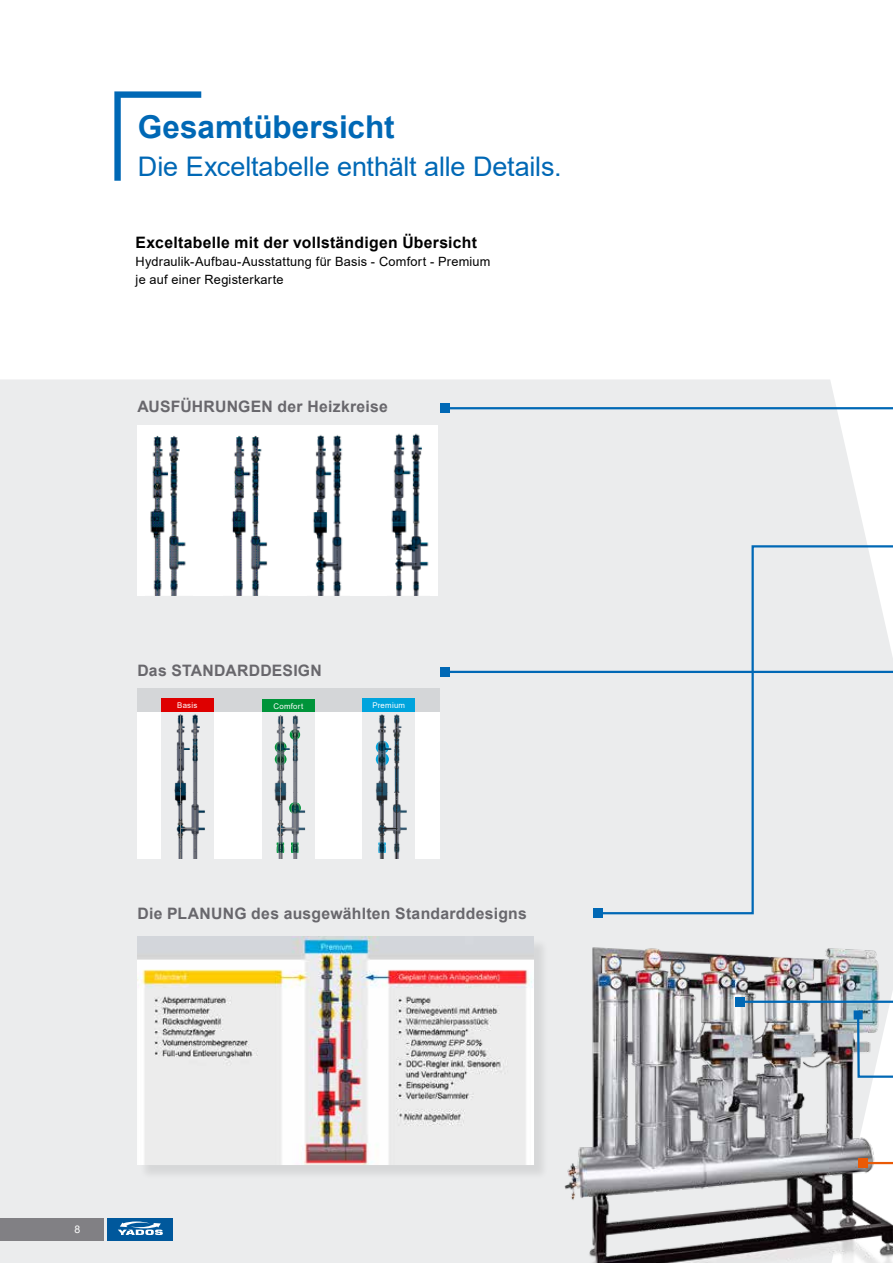
<style>
.page{position:relative;width:893px;height:1263px;background:#fff}
.page>*{position:absolute;margin:0;border:0;box-sizing:border-box;transform-origin:0 0}
.t1{font:700 31.5px "Arial";color:#0068b5}
.t2{font:27px "Arial";letter-spacing:-.01em;color:#0068b5}
.t3{font:700 15.75px "Arial";letter-spacing:.015em;color:#68676c}
.t4{font:700 15.75px "Arial";letter-spacing:.015em;color:#000}
.t5{font:12.75px/18px "Arial";letter-spacing:.02em;color:#000}
.t6{font:10.5px "Arial";color:#fff}
.t7{font:7.8px "Arial";letter-spacing:.03em;color:#fff}
</style>
<div class="page">
<div style="left:0;top:379px;width:893px;height:884px;background:#ebeced"></div>
<img style="left:537px;top:1077px;width:356px;height:186px">
<svg style="left:114px;top:91px;width:87px;height:90px"></svg>
<hr style="left:445px;top:407px;width:448px;height:2px;background:#0068b5">
<div style="left:440px;top:404px;width:9px;height:9px;background:#0068b5"></div>
<svg style="left:442px;top:670px;width:451px;height:407px"></svg>
<div style="left:440px;top:667px;width:9px;height:9px;background:#0068b5"></div>
<hr style="left:740px;top:1001px;width:153px;height:2px;background:#0068b5">
<div style="left:735px;top:997px;width:9px;height:9px;background:#0068b5"></div>
<svg style="left:856px;top:1013px;width:37px;height:66px"></svg>
<div style="left:854px;top:1010px;width:9px;height:9px;background:#0068b5"></div>
<svg style="left:860px;top:1145px;width:33px;height:20px"></svg>
<div style="left:858px;top:1158px;width:9px;height:9px;background:#ea5a06"></div>
<div style="left:137px;top:426px;width:301px;height:170px;background:#fff"></div>
<div style="left:137px;top:688px;width:303px;height:171px;background:#fff"></div>
<div style="left:137px;top:688px;width:303px;height:24px;background:#d4d6d8"></div>
<div style="left:262px;top:700px;width:52px;height:159px;background:#ebeced"></div>
<div style="left:262px;top:700px;width:52px;height:12px;background:#00943a"></div>
<img style="left:274px;top:715px;width:32px;height:118px">
<svg style="left:266px;top:867px;width:43px;height:1px"></svg>
<svg style="left:276px;top:716px;width:23px;height:143px"></svg>
<div style="left:363px;top:699px;width:52px;height:13px;background:#00a4dd"></div>
<img style="left:362px;top:709px;width:53px;height:150px">
<svg style="left:368px;top:867px;width:43px;height:1px"></svg>
<svg style="left:378px;top:716px;width:19px;height:143px"></svg>
<div style="left:161px;top:698px;width:52px;height:161px;background:#ebeced"></div>
<img style="left:174px;top:714px;width:31px;height:145px">
<hr style="left:180px;top:867px;width:30px;height:1px;background:#818181">
<svg style="left:166px;top:867px;width:29px;height:1px"></svg>
<svg style="left:179px;top:715px;width:17px;height:144px"></svg>
<div style="left:161px;top:698px;width:52px;height:14px;background:#de0000"></div>
<div style="left:139px;top:938px;width:410px;height:242px;background:#000;opacity:.09"></div>
<img style="left:137px;top:936px;width:397px;height:228px">
<div style="left:596px;top:544px;width:297px;height:371px;background:#ebeced"></div>
<div style="left:593px;top:909px;width:9px;height:9px;background:#0068b5"></div>
<img style="left:150px;top:435px;width:36px;height:160px">
<img style="left:231px;top:435px;width:37px;height:160px">
<img style="left:313px;top:434px;width:30px;height:161px">
<img style="left:391px;top:433px;width:38px;height:162px">
<div style="left:0;top:1218px;width:104px;height:23px;background:#818084"></div>
<div style="left:108px;top:1218px;width:65px;height:23px;background:#00589c"></div>
<svg style="left:118px;top:1221px;width:45px;height:14px"></svg>
<h1 class="t1" style="left:138px;top:105px;width:258px">Gesamtübersicht</h1>
<h2 class="t2" style="left:138px;top:148px;width:425px">Die Exceltabelle enthält alle Details.</h2>
<p class="t4" style="left:136px;top:231px;width:343px">Exceltabelle mit der vollständigen Übersicht</p>
<p class="t5" style="left:136px;top:252px;width:356px">Hydraulik-Aufbau-Ausstattung für Basis - Comfort - Premium je auf einer Registerkarte</p>
<p class="t3" style="left:137px;top:395px;width:252px">AUSFÜHRUNGEN der Heizkreise</p>
<p class="t3" style="left:137px;top:660px;width:186px">Das STANDARDDESIGN</p>
<p class="t7" style="left:177px;top:700px;width:22px">Basis</p>
<p class="t7" style="left:273px;top:701px;width:31px">Comfort</p>
<p class="t7" style="left:372px;top:700px;width:34px">Premium</p>
<p class="t3" style="left:137px;top:902px;width:391px">Die PLANUNG des ausgewählten Standarddesigns</p>
<p class="t6" style="left:74px;top:1222px;width:7px">8</p>
</div>
